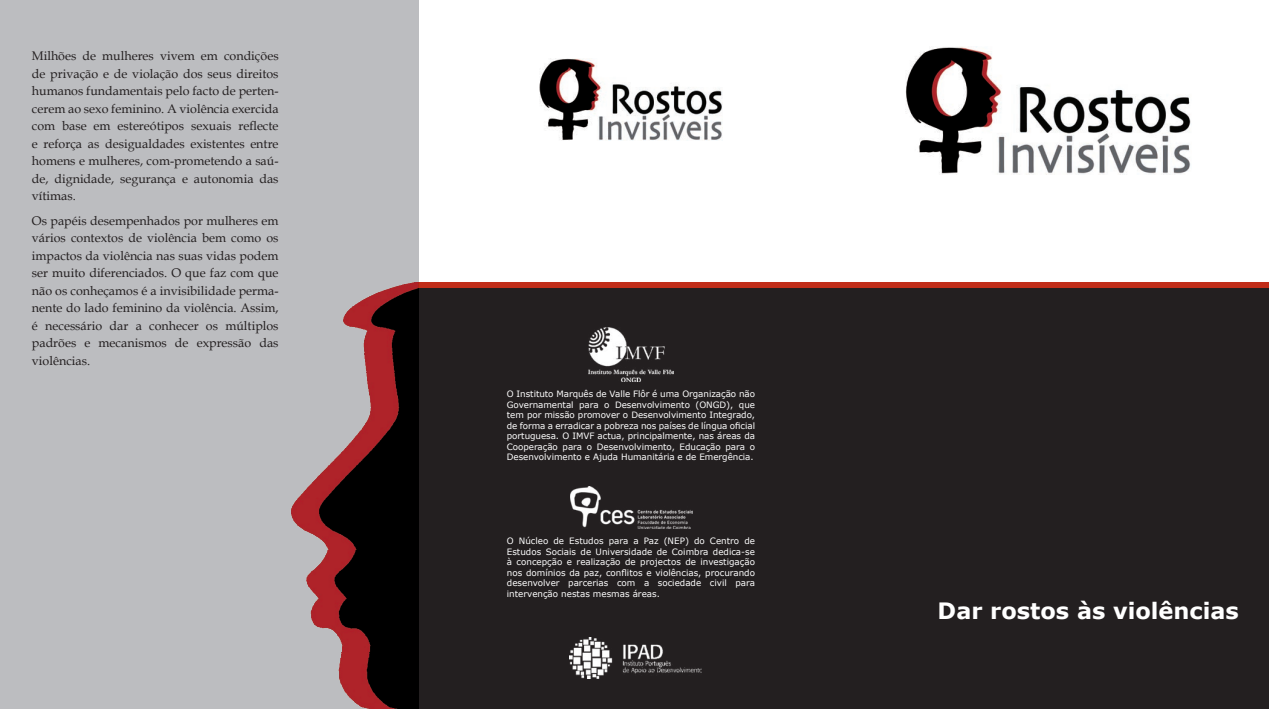
<style>
.page{position:relative;width:1269px;height:709px;background:#fff}
.page>*{position:absolute;margin:0;border:0;box-sizing:border-box;transform-origin:0 0}
.t1{font:700 22.5px "Verdana";color:#fff}
.t2{font:12.5px/17.5px "Book Antiqua";color:#231f20;text-align:justify}
.t3{font:8.75px/10.5px "Verdana";letter-spacing:-.005em;color:#fff;text-align:justify}
</style>
<div class="page">
<div style="left:0;top:0;width:418px;height:709px;background:#bcbdc0"></div>
<div style="left:418px;top:282px;width:851px;height:96px;background:#c02d19"></div>
<div style="left:418px;top:288px;width:851px;height:421px;background:#231f20"></div>
<img style="left:906px;top:46px;width:285px;height:128px">
<img style="left:540px;top:58px;width:182px;height:82px">
<img style="left:291px;top:282px;width:127px;height:427px">
<img style="left:569px;top:637px;width:133px;height:41px">
<img style="left:588px;top:328px;width:85px;height:53px">
<img style="left:570px;top:486px;width:123px;height:42px">
<p class="t2" style="left:32px;top:47px;width:248px">Milhões de mulheres vivem em condições de privação e de violação dos seus direitos humanos fundamentais pelo facto de perten&shy;cerem ao sexo feminino. A violência exercida com base em estereótipos sexuais reflecte e reforça as desigualdades existentes entre homens e mulheres, com-prometendo a saú&shy;de, dignidade, segurança e autonomia das vítimas.</p>
<p class="t2" style="left:32px;top:211px;width:248px">Os papéis desempenhados por mulheres em vários contextos de violência bem como os impactos da violência nas suas vidas podem ser muito diferenciados. O que faz com que não os conheçamos é a invisibilidade perma&shy;nente do lado feminino da violência. Assim, é necessário dar a conhecer os múltiplos padrões e mecanismos de expressão das violências.</p>
<p class="t3" style="left:507px;top:388px;width:250px">O Instituto Marquês de Valle Flôr é uma Organização não Governamental para o Desenvolvimento (ONGD), que tem por missão promover o Desenvolvimento Integrado, de forma a erradicar a pobreza nos países de língua oficial portuguesa. O IMVF actua, principalmente, nas áreas da Cooperação para o Desenvolvimento, Educação para o Desenvolvimento e Ajuda Humanitária e de Emergência.</p>
<p class="t3" style="left:507px;top:535px;width:250px">O Núcleo de Estudos para a Paz (NEP) do Centro de Estudos Sociais de Universidade de Coimbra dedica-se à concepção e realização de projectos de investigação nos domínios da paz, conflitos e violências, procurando desenvolver parcerias com a sociedade civil para intervenção nestas mesmas áreas.</p>
<h1 class="t1" style="left:937px;top:596px;width:303px">Dar rostos às violências</h1>
</div>
